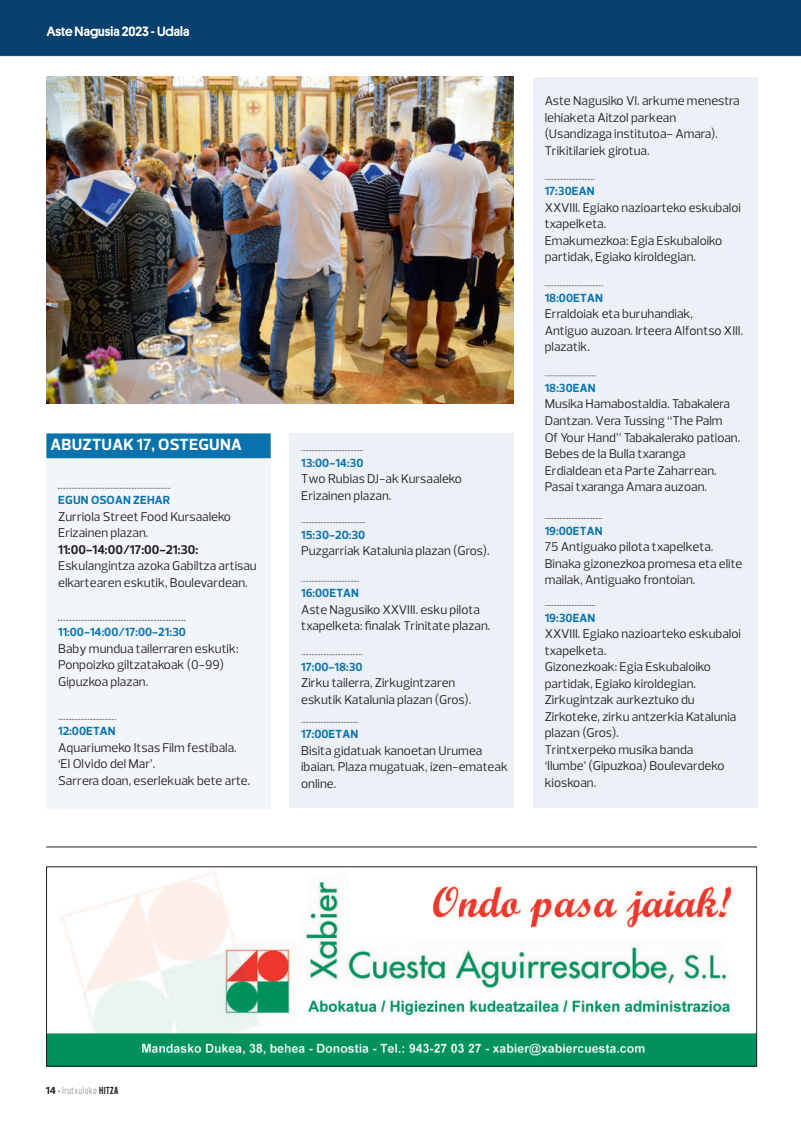
<style>
.page{position:relative;width:801px;height:1123px;background:#fff}
.page>*{position:absolute;margin:0;border:0;box-sizing:border-box;transform-origin:0 0}
.t1{font:700 16.5px "Prelo";letter-spacing:.015em;color:#fff}
.t2{font:500 13.5px "Platform";color:#fff}
.t3{font:12.9px/16.5px "Prelo";color:#231f20}
.t4{font:700 12.9px "Prelo";color:#231f20}
.t5{font:700 12px "Prelo";letter-spacing:.005em;color:#0a73ae}
.t6{font:10.5px "Prelo Compressed";letter-spacing:.05em;color:#939598}
.s1{font-family:"Prelo";font-weight:700;color:#231f20}
.s2{font-family:"Prelo";font-weight:500;color:#231f20}
.s3{font-weight:700;color:#231f20}
</style>
<div class="page">
<img style="left:0;top:0;width:800px;height:1067px">
<hr style="left:46px;top:846px;width:710px;height:1px;background:#231f20">
<img style="left:48px;top:868px;width:706px;height:196px">
<div style="left:46px;top:458px;width:224px;height:350px;background:#f2f5f9"></div>
<div style="left:46px;top:433px;width:224px;height:25px;background:#0a73ae"></div>
<svg style="left:58px;top:488px;width:112px;height:1px"></svg>
<svg style="left:58px;top:620px;width:128px;height:1px"></svg>
<svg style="left:58px;top:719px;width:58px;height:1px"></svg>
<div style="left:289px;top:433px;width:224px;height:375px;background:#ecf1f7"></div>
<svg style="left:301px;top:450px;width:62px;height:1px"></svg>
<svg style="left:301px;top:522px;width:64px;height:1px"></svg>
<svg style="left:301px;top:581px;width:58px;height:1px"></svg>
<svg style="left:301px;top:654px;width:62px;height:1px"></svg>
<svg style="left:301px;top:722px;width:57px;height:1px"></svg>
<div style="left:532px;top:78px;width:224px;height:730px;background:#ecf1f7"></div>
<svg style="left:544px;top:179px;width:50px;height:1px"></svg>
<svg style="left:544px;top:285px;width:58px;height:1px"></svg>
<svg style="left:544px;top:375px;width:51px;height:1px"></svg>
<svg style="left:544px;top:518px;width:58px;height:1px"></svg>
<svg style="left:544px;top:605px;width:51px;height:1px"></svg>
<img style="left:46px;top:76px;width:467px;height:327px">
<p class="t2" style="left:47px;top:23px;width:144px">AsteNagusia 2023 -Udala</p>
<p class="t1" style="left:50px;top:434px;width:193px">ABUZTUAK 17, OSTEGUNA</p>
<p class="t5" style="left:58px;top:493px;width:113px">EGUN OSOAN ZEHAR</p>
<p class="t3" style="left:58px;top:508px;width:174px">Zurriola Street Food Kursaaleko<br>Erizainen plazan.</p>
<p class="t4" style="left:58px;top:541px;width:142px">11:00-14:00/17:00-21:30:</p>
<p class="t3" style="left:58px;top:558px;width:200px">Eskulangintza azoka Gabiltza artisau elkartearen eskutik, Boulevardean.</p>
<p class="t5" style="left:58px;top:625px;width:129px">11:00-14:00/17:00-21:30</p>
<p class="t3" style="left:58px;top:640px;width:182px">Baby mundua tailerraren eskutik:<br>Ponpoizko giltzatakoak (0-99)<br>Gipuzkoa plazan.</p>
<p class="t5" style="left:58px;top:724px;width:59px">12:00ETAN</p>
<p class="t3" style="left:58px;top:739px;width:193px">Aquariumeko Itsas Film festibala. ‘El Olvido del Mar’.<br>Sarrera doan, eserlekuak bete arte.</p>
<p class="t5" style="left:301px;top:455px;width:64px">13:00-14:30</p>
<p class="t3" style="left:301px;top:471px;width:162px">Two Rubias DJ-ak Kursaaleko<br>Erizainen plazan.</p>
<p class="t5" style="left:301px;top:527px;width:66px">15:30-20:30</p>
<p class="t3" style="left:301px;top:543px;width:190px">Puzgarriak Katalunia plazan (Gros).</p>
<p class="t5" style="left:301px;top:586px;width:59px">16:00ETAN</p>
<p class="t3" style="left:301px;top:601px;width:190px">Aste Nagusiko XXVIII. esku pilota txapelketa: finalak Trinitate plazan.</p>
<p class="t5" style="left:301px;top:659px;width:63px">17:00-18:30</p>
<p class="t3" style="left:301px;top:675px;width:172px">Zirku tailerra, Zirkugintzaren eskutik Katalunia plazan (Gros).</p>
<p class="t5" style="left:301px;top:727px;width:58px">17:00ETAN</p>
<p class="t3" style="left:301px;top:742px;width:208px">Bisita gidatuak kanoetan Urumea ibaian. Plaza mugatuak, izen-emateak online.</p>
<p class="t3" style="left:544px;top:93px;width:196px">Aste Nagusiko VI. arkume menestra lehiaketa Aitzol parkean (Usandizaga institutoa- Amara).<br>Trikitilariek girotua.</p>
<p class="t5" style="left:544px;top:184px;width:51px">17:30EAN</p>
<p class="t3" style="left:544px;top:199px;width:198px">XXVIII. Egiako nazioarteko eskubaloi txapelketa.<br>Emakumezkoa: Egia Eskubaloiko partidak, Egiako kiroldegian.</p>
<p class="t5" style="left:544px;top:290px;width:60px">18:00ETAN</p>
<p class="t3" style="left:544px;top:306px;width:200px">Erraldoiak eta buruhandiak,<br>Antiguo auzoan. Irteera Alfontso XIII. plazatik.</p>
<p class="t5" style="left:544px;top:380px;width:52px">18:30EAN</p>
<p class="t3" style="left:544px;top:396px;width:197px">Musika Hamabostaldia. Tabakalera<br>Dantzan. Vera Tussing “The Palm<br>Of Your Hand” Tabakalerako patioan.<br>Bebes de la Bulla txaranga<br>Erdialdean eta Parte Zaharrean.<br>Pasai txaranga Amara auzoan.</p>
<p class="t5" style="left:544px;top:523px;width:59px">19:00ETAN</p>
<p class="t3" style="left:544px;top:538px;width:199px">75 Antiguako pilota txapelketa.<br>Binaka gizonezkoa promesa eta elite mailak, Antiguako frontoian.</p>
<p class="t5" style="left:544px;top:610px;width:52px">19:30EAN</p>
<p class="t3" style="left:544px;top:625px;width:198px">XXVIII. Egiako nazioarteko eskubaloi txapelketa.<br>Gizonezkoak: Egia Eskubaloiko partidak, Egiako kiroldegian.<br>Zirkugintzak aurkeztuko du<br>Zirkoteke, zirku antzerkia Katalunia plazan (Gros).<br>Trintxerpeko musika banda<br>‘Ilumbe’ (Gipuzkoa) Boulevardeko kioskoan.</p>
<p class="t6" style="left:46px;top:1083px;width:74px"><span class="s1">14</span> <span class="s2">·</span> Irutxuloko <span class="s3">HITZA</span></p>
</div>
